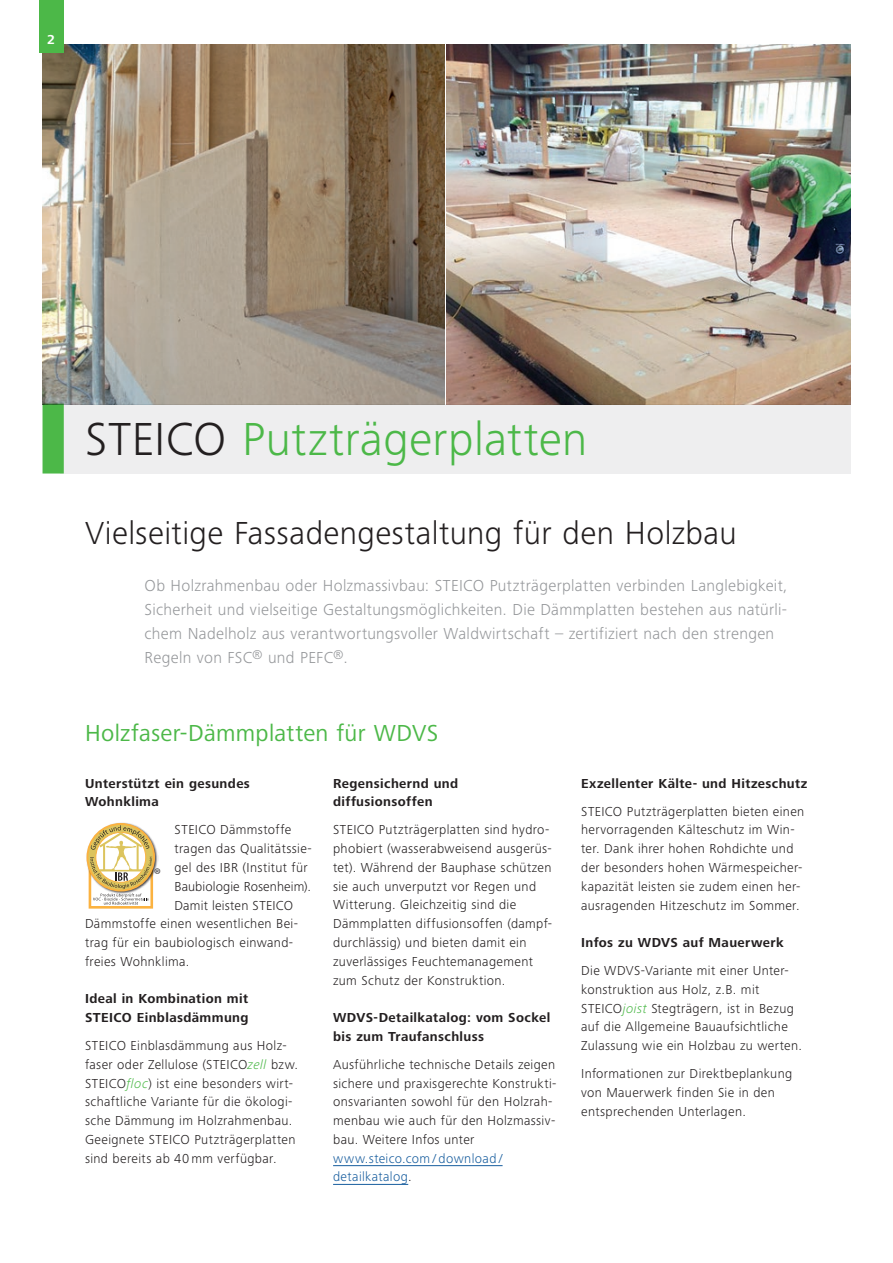
<style>
.page{position:relative;width:893px;height:1263px;background:#fff}
.page>*{position:absolute;margin:0;border:0;box-sizing:border-box;transform-origin:0 0}
.t1{font:300 48px "Frutiger Next LTW1 G";letter-spacing:.01em;color:#4cb848}
.t2{font:300 33px "Frutiger Next LTW1 G";letter-spacing:.015em;color:#231f20}
.t3{font:24px "Frutiger Next LTW1 G";letter-spacing:.015em;color:#4cb848}
.t4{font:300 16.95px "Myriad Pro";color:#231f20}
.t5{font:300 16.5px/24px "Frutiger Next LTW1 G";letter-spacing:.02em;color:#95979a}
.t6{font:300 13.5px/18.8px "Frutiger Next LTW1 G";letter-spacing:.03em;color:#231f20}
.t7{font:700 13.5px/18.8px "Frutiger Next LTW1 G";letter-spacing:.025em;color:#231f20}
.t8{font:300 13.5px/18.8px "Frutiger Next LTW1 G";letter-spacing:.03em;color:#175d9e}
.t9{font:300 13.5px "Frutiger Next LTW1 G";letter-spacing:.01em;color:#231f20}
.t10{font:700 13.5px "Frutiger Next LTW1 G";color:#fff}
.s1{color:#231f20}
.s2{font-style:italic;color:#4cb848}
</style>
<div class="page">
<div style="left:60px;top:404px;width:790px;height:69px;background:#eeeeef"></div>
<div style="left:43px;top:404px;width:21px;height:69px;background:#4cb848"></div>
<svg style="left:104px;top:904px;width:34px;height:1px"></svg>
<div style="left:89px;top:866px;width:64px;height:43px;border:3px solid #fbb240"></div>
<img style="left:86px;top:822px;width:72px;height:73px">
<div style="left:87px;top:823px;width:68px;height:68px;border:2px solid #fbb240;border-radius:50%"></div>
<svg style="left:90px;top:825px;width:62px;height:79px"></svg>
<hr style="left:333px;top:1165px;width:170px;height:1px;background:#175d9e">
<hr style="left:333px;top:1184px;width:75px;height:1px;background:#175d9e">
<img style="left:43px;top:44px;width:401px;height:360px">
<img style="left:446px;top:44px;width:404px;height:360px">
<div style="left:39px;top:0;width:24px;height:53px;background:#4cb848"></div>
<p class="t10" style="left:47px;top:32px;width:9px">2</p>
<h1 class="t1" style="left:85px;top:412px;width:504px"><span class="s1">STEICO</span> Putzträgerplatten</h1>
<h2 class="t2" style="left:85px;top:514px;width:653px">Vielseitige Fassadengestaltung für den Holzbau</h2>
<p class="t5" style="left:145px;top:573px;width:645px">Ob Holzrahmenbau oder Holzmassivbau: STEICO Putzträgerplatten verbinden Langlebigkeit, Sicherheit und vielseitige Gestaltungsmöglichkeiten. Die Dämmplatten bestehen aus natürli‑ chem Nadelholz aus verantwortungsvoller Waldwirtschaft – zertifiziert nach den strengen Regeln von FSC<sup>®</sup> und PEFC<sup>®</sup>.</p>
<h3 class="t3" style="left:85px;top:719px;width:355px">Holzfaser-Dämmplatten für WDVS</h3>
<p class="t7" style="left:85px;top:774px;width:166px">Unterstützt ein gesundes<br>Wohnklima</p>
<p class="t7" style="left:333px;top:774px;width:127px">Regensichernd und diffusionsoffen</p>
<p class="t6" style="left:333px;top:821px;width:220px">STEICO Putzträgerplatten sind hydro‑ phobiert (wasserabweisend ausgerüs‑ tet). Während der Bauphase schützen sie auch unverputzt vor Regen und Witterung. Gleichzeitig sind die Dämmplatten diffusionsoffen (dampf‑ durchlässig) und bieten damit ein zuverlässiges Feuchtemanagement zum Schutz der Konstruktion.</p>
<p class="t7" style="left:333px;top:1008px;width:219px">WDVS-Detailkatalog: vom Sockel bis zum Traufanschluss</p>
<p class="t6" style="left:333px;top:1055px;width:225px">Ausführliche technische Details zeigen sichere und praxisgerechte Konstrukti‑ onsvarianten sowohl für den Holzrah‑ menbau wie auch für den Holzmassiv‑ bau. Weitere Infos unter</p>
<p class="t8" style="left:333px;top:1149px;width:171px">www.steico.com / download / detailkatalog<span class="s1">.</span></p>
<p class="t6" style="left:175px;top:821px;width:118px">STEICO Dämmstoffe</p>
<p class="t6" style="left:174px;top:839px;width:139px">tragen das Qualitätssie‑</p>
<p class="t6" style="left:174px;top:858px;width:135px">gel des IBR (Institut für</p>
<p class="t9" style="left:174px;top:878px;width:138px">Baubiologie Rosenheim).</p>
<p class="t6" style="left:174px;top:896px;width:120px">Damit leisten STEICO</p>
<p class="t6" style="left:85px;top:914px;width:214px">Dämmstoffe einen wesentlichen Bei‑</p>
<p class="t6" style="left:85px;top:933px;width:210px">trag für ein baubiologisch einwand‑</p>
<p class="t6" style="left:85px;top:952px;width:106px">freies Wohnklima.</p>
<p class="t7" style="left:85px;top:990px;width:165px">Ideal in Kombination mit<br>STEICO Einblasdämmung</p>
<p class="t6" style="left:85px;top:1036px;width:215px">STEICO Einblasdämmung aus Holz‑ faser oder Zellulose (STEICO<span class="s2">zell</span> bzw.<br>STEICO<span class="s2">floc</span>) ist eine besonders wirt‑ schaftliche Variante für die ökologi‑ sche Dämmung im Holzrahmenbau.<br>Geeignete STEICO Putzträgerplatten sind bereits ab 40 mm verfügbar.</p>
<p class="t4" style="left:154px;top:865px;width:8px">®</p>
<p class="t7" style="left:581px;top:774px;width:228px">Exzellenter Kälte- und Hitzeschutz</p>
<p class="t6" style="left:581px;top:802px;width:225px">STEICO Putzträgerplatten bieten einen hervorragenden Kälteschutz im Win‑ ter. Dank ihrer hohen Rohdichte und der besonders hohen Wärmespeicher‑ kapazität leisten sie zudem einen her‑ ausragenden Hitzeschutz im Sommer.</p>
<p class="t7" style="left:581px;top:933px;width:204px">Infos zu WDVS auf Mauerwerk</p>
<p class="t6" style="left:581px;top:961px;width:222px">Die WDVS-Variante mit einer Unter‑ konstruktion aus Holz, z.B. mit STEICO<span class="s2">joist</span> Stegträgern, ist in Bezug auf die Allgemeine Bauaufsichtliche Zulassung wie ein Holzbau zu werten.</p>
<p class="t6" style="left:581px;top:1064px;width:213px">Informationen zur Direktbeplankung von Mauerwerk finden Sie in den entsprechenden Unterlagen.</p>
</div>
